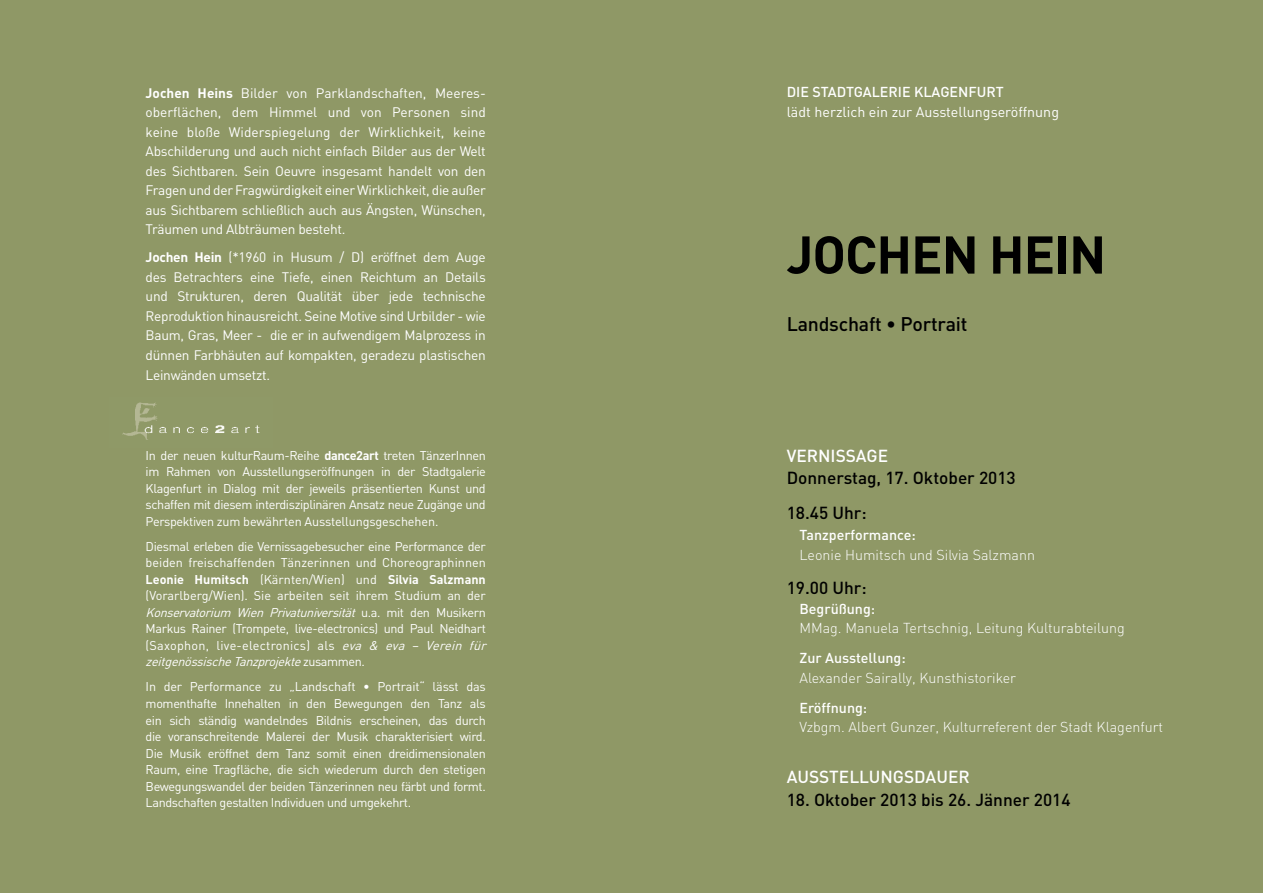
<style>
.page{position:relative;width:1263px;height:893px;background:#8f9866}
.page>*{position:absolute;margin:0;border:0;box-sizing:border-box;transform-origin:0 0}
.t1{font:700 52.2px "DIN";color:#000}
.t2{font:500 19.5px "DIN";letter-spacing:-.01em;color:#000}
.t3{font:500 17.25px/34.5px "DIN";color:#000}
.t4{font:500 17.25px "DIN";color:#fff}
.t5{font:300 14.25px "DIN";color:#fff}
.t6{font:500 14.25px "DIN";color:#fff}
.t7{font:14.25px "DIN";color:#fff}
.t8{font:13.65px/19.5px "DIN";letter-spacing:-.02em;color:#fff;text-align:justify}
.t9{font:12.6px/16.5px "DIN";letter-spacing:-.03em;color:#fff;text-align:justify}
.t10{font:12.6px/16.5px "DIN";letter-spacing:-.01em;color:#fff}
.s1{font-weight:700}
.s2{font-style:italic}
</style>
<div class="page">
<img style="left:122px;top:402px;width:138px;height:38px">
<p class="t8" style="left:146px;top:83px;width:342px"><span class="s1">Jochen Heins</span> Bilder von Parklandschaften, Meeres&shy;oberflächen, dem Himmel und von Personen sind keine bloße Widerspiegelung der Wirklichkeit, keine Abschilderung und auch nicht einfach Bilder aus der Welt des Sichtbaren. Sein Oeuvre insgesamt handelt von den Fragen und der Fragwürdigkeit einer Wirklichkeit, die außer aus Sichtbarem schließlich auch aus Ängsten, Wünschen, Träumen und Albträumen besteht.</p>
<p class="t8" style="left:146px;top:248px;width:342px"><span class="s1">Jochen Hein</span> (*1960 in Husum / D) eröffnet dem Auge des Betrachters eine Tiefe, einen Reichtum an Details und Strukturen, deren Qualität über jede technische Reproduktion hinausreicht. Seine Motive sind Urbilder - wie Baum, Gras, Meer - die er in aufwendigem Malprozess in dünnen Farbhäuten auf kompakten, geradezu plastischen Leinwänden umsetzt.</p>
<p class="t9" style="left:146px;top:447px;width:342px">In der neuen kulturRaum-Reihe <span class="s1">dance2art</span> treten TänzerInnen im Rahmen von Ausstellungseröffnungen in der Stadtgalerie Klagenfurt in Dialog mit der jeweils präsentierten Kunst und schaffen mit diesem interdisziplinären Ansatz neue Zugänge und Perspektiven zum bewährten Ausstellungsgeschehen.</p>
<p class="t10" style="left:146px;top:538px;width:346px">Diesmal erleben die Vernissagebesucher eine Performance der beiden freischaffenden Tänzerinnen und Choreographinnen <span class="s1">Leonie H umitsch</span> (Kärnten/Wien) und <span class="s1">Silvia Salzmann </span>(Vorarlberg/Wien). Sie arbeiten seit ihrem Studium an der <span class="s2">Konservatorium Wien Privatuniversität</span> u . a . m i t d e n M u s i k e r n Markus Rainer (Trompete, live-electronics) und Paul Neidhart (Saxophon, live-electronics) als <span class="s2">eva &amp; eva – Verein für zeitgenössischeTanzprojekte</span>z u s a m m e n .</p>
<p class="t9" style="left:146px;top:678px;width:342px">In der Performance zu „Landschaft • Portrait“ lässt das momenthafte Innehalten in den Bewegungen den Tanz als ein sich ständig wandelndes Bildnis erscheinen, das durch die voranschreitende Malerei der Musik charakterisiert wird.<br>Die Musik eröffnet dem Tanz somit einen dreidimensionalen Raum, eine Tragfläche, die sich wiederum durch den stetigen Bewegungswandel der beiden Tänzerinnen neu färbt und formt.<br>Landschaften gestalten Individuen und umgekehrt.</p>
<p class="t6" style="left:787px;top:83px;width:219px">D ie Stadtgalerie Klagenfurt</p>
<p class="t7" style="left:787px;top:103px;width:274px">lädt herzlich ein zur Ausstellungseröffnung</p>
<h1 class="t1" style="left:787px;top:221px;width:312px">Jochen HEIN</h1>
<h2 class="t2" style="left:787px;top:311px;width:182px">Landschaft • Portrait</h2>
<h3 class="t4" style="left:787px;top:444px;width:20px">VERNI</h3>
<h3 class="t4" style="left:836px;top:444px;width:32px">SSAGE</h3>
<h3 class="t3" style="left:787px;top:460px;width:231px">Donnerstag, 17. Oktober 2013<br>18.45 U hr:</h3>
<p class="t6" style="left:799px;top:526px;width:118px">Tanzperformance:</p>
<p class="t5" style="left:799px;top:546px;width:237px">Leonie Humitsch und Silvia Salzmann</p>
<h3 class="t3" style="left:787px;top:570px;width:81px">19.00 Uhr:</h3>
<p class="t6" style="left:799px;top:600px;width:77px">Begrüßung:</p>
<p class="t5" style="left:799px;top:619px;width:327px">MMag. Manuela Tertschnig, Leitung Kulturabteilung</p>
<p class="t6" style="left:799px;top:649px;width:108px">Zur Ausstellung:</p>
<p class="t5" style="left:799px;top:669px;width:218px">Alexander Sairally, Kunsthistoriker</p>
<p class="t6" style="left:799px;top:699px;width:69px">Eröffnung:</p>
<p class="t5" style="left:799px;top:718px;width:365px">Vzbgm. Albert Gunzer, Kulturreferent der Stadt Klagenfurt</p>
<h3 class="t4" style="left:787px;top:766px;width:185px">Ausstellungsdauer</h3>
<h3 class="t3" style="left:787px;top:782px;width:285px">18. Oktober 2013 bis 26. Jänner 2014</h3>
</div>
